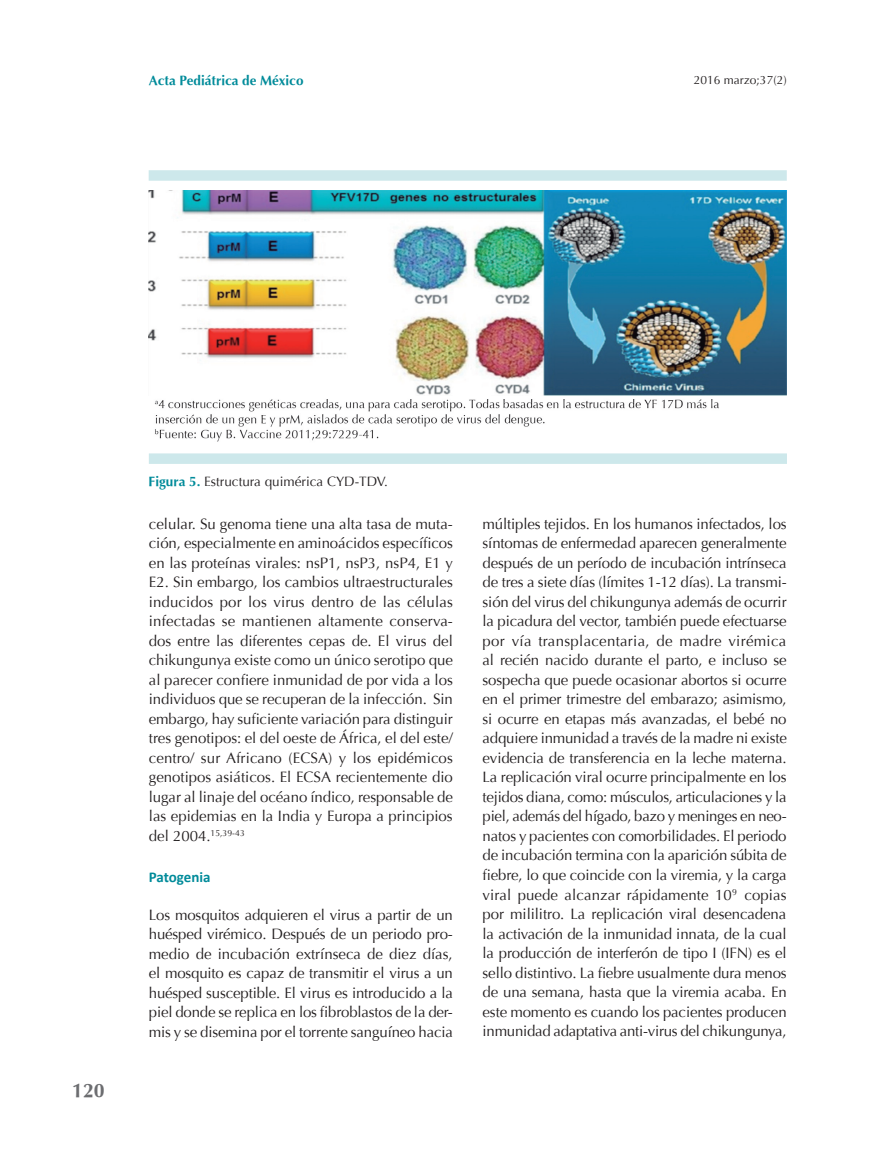
<style>
.page{position:relative;width:893px;height:1149px;background:#fff}
.page>*{position:absolute;margin:0;border:0;box-sizing:border-box;transform-origin:0 0}
.t1{font:700 19.5px "Optima";color:#6c6d70}
.Texto{font:15px/19.5px "Optima";letter-spacing:-.01em;color:#231f20;text-align:justify}
.Título_2{font:700 15px "Calibri";letter-spacing:-.005em;color:#008b9a}
.Pie_de_figura{font:13.5px "Optima";color:#231f20}
.t2{font:700 13.5px "Optima";color:#008b9a}
.t3{font:12px "Optima";color:#231f20}
.s1{font-weight:700;color:#008b9a}
</style>
<div class="page">
<img style="left:149px;top:191px;width:638px;height:251px">
<div style="left:149px;top:170px;width:638px;height:11px;background:#cde8eb"></div>
<div style="left:149px;top:453px;width:638px;height:11px;background:#cde8eb"></div>
<p class="t2" style="left:149px;top:73px;width:156px">Acta Pediátrica de México</p>
<p class="t3" style="left:694px;top:73px;width:94px">2016 marzo;37(2)</p>
<h1 class="t1" style="left:72px;top:1079px;width:34px">120</h1>
<p class="Pie_de_figura" style="left:149px;top:474px;width:241px"><span class="s1">Figura 5.</span> Estructura quimérica CYD-TDV.</p>
<p class="Texto" style="left:149px;top:514px;width:306px">celular. Su genoma tiene una alta tasa de muta&shy;ción, especialmente en aminoácidos específicos en las proteínas virales: nsP1, nsP3, nsP4, E1 y E2. Sin embargo, los cambios ultraestructurales inducidos por los virus dentro de las células infectadas se mantienen altamente conserva&shy;dos entre las diferentes cepas de. El virus del chikungunya existe como un único serotipo que al parecer confiere inmunidad de por vida a los individuos que se recuperan de la infección. Sin embargo, hay suficiente variación para distinguir tres genotipos: el del oeste de África, el del este/ centro/ sur Africano (ECSA) y los epidémicos genotipos asiáticos. El ECSA recientemente dio lugar al linaje del océano índico, responsable de las epidemias en la India y Europa a principios del 2004.<sup>15,39-43</sup></p>
<p class="Título_2" style="left:149px;top:866px;width:63px">Patogenia</p>
<p class="Texto" style="left:149px;top:904px;width:306px">Los mosquitos adquieren el virus a partir de un huésped virémico. Después de un periodo pro&shy;medio de incubación extrínseca de diez días, el mosquito es capaz de transmitir el virus a un huésped susceptible. El virus es introducido a la piel donde se replica en los fibroblastos de la der&shy;mis y se disemina por el torrente sanguíneo hacia</p>
<p class="Texto" style="left:483px;top:514px;width:306px">múltiples tejidos. En los humanos infectados, los síntomas de enfermedad aparecen generalmente después de un período de incubación intrínseca de tres a siete días (límites 1-12 días). La transmi&shy;sión del virus del chikungunya además de ocurrir la picadura del vector, también puede efectuarse por vía transplacentaria, de madre virémica al recién nacido durante el parto, e incluso se sospecha que puede ocasionar abortos si ocurre en el primer trimestre del embarazo; asimismo, si ocurre en etapas más avanzadas, el bebé no adquiere inmunidad a través de la madre ni existe evidencia de transferencia en la leche materna.<br>La replicación viral ocurre principalmente en los tejidos diana, como: músculos, articulaciones y la piel, además del hígado, bazo y meninges en neo&shy;natos y pacientes con comorbilidades. El periodo de incubación termina con la aparición súbita de fiebre, lo que coincide con la viremia, y la carga viral puede alcanzar rápidamente 10<sup>9</sup> copias por mililitro. La replicación viral desencadena la activación de la inmunidad innata, de la cual la producción de interferón de tipo I (IFN) es el sello distintivo. La fiebre usualmente dura menos de una semana, hasta que la viremia acaba. En este momento es cuando los pacientes producen inmunidad adaptativa anti-virus del chikungunya,</p>
</div>
